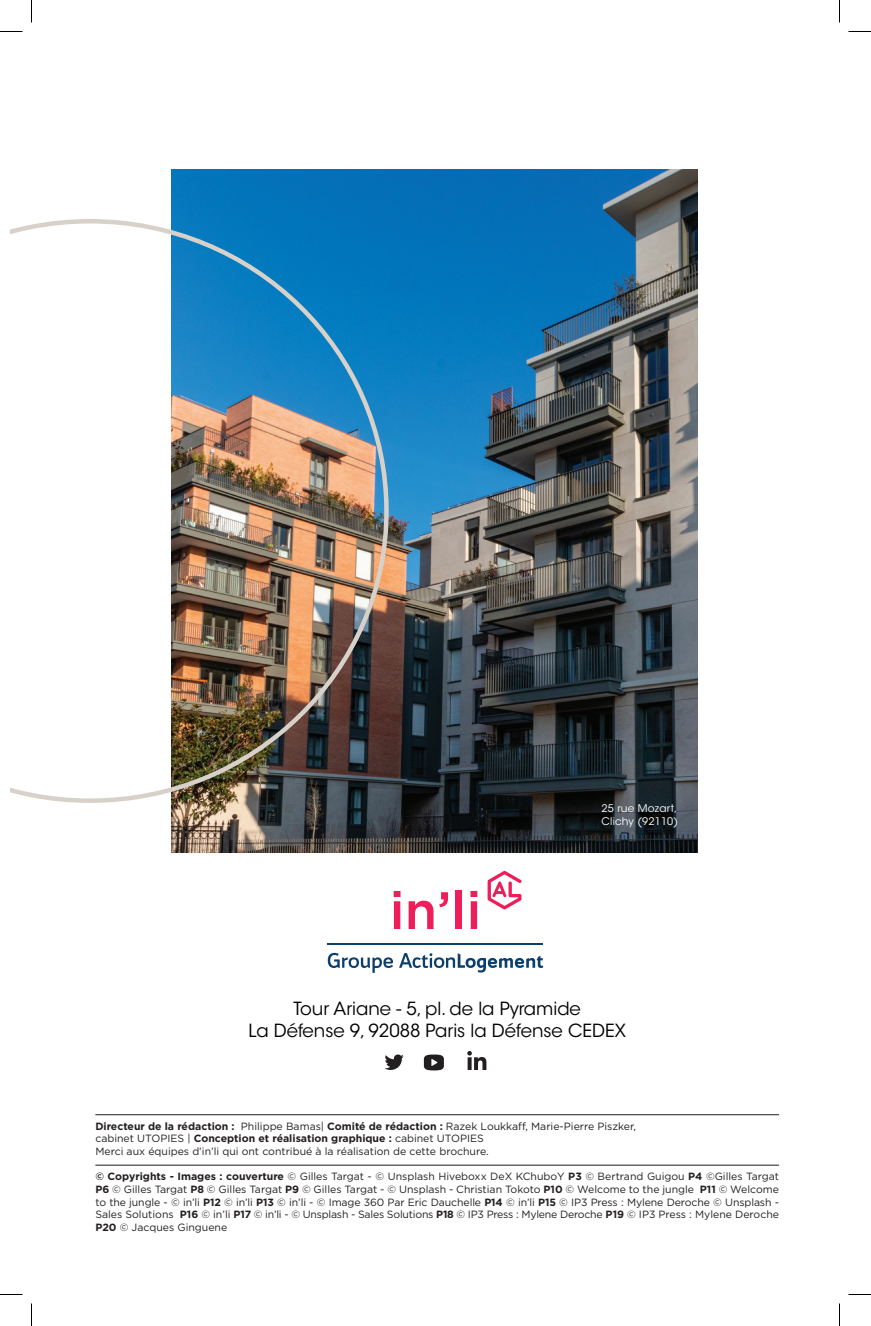
<style>
.page{position:relative;width:871px;height:1326px;background:#fff}
.page>*{position:absolute;margin:0;border:0;box-sizing:border-box;transform-origin:0 0}
.t1{font:18px "ITC Avant Garde Std";color:#000}
.t2{font:10.5px/12.6px "Gotham";color:#231f20;text-align:justify}
.t3{font:700 10.5px "Gotham";color:#231f20}
.t4{font:10.5px/12.6px "ITC Avant Garde Std";letter-spacing:.02em;color:#fff}
.s1{font-weight:700}
.s2{font-weight:400}
</style>
<div class="page">
<svg style="left:328px;top:953px;width:65px;height:20px"></svg>
<svg style="left:399px;top:953px;width:144px;height:19px"></svg>
<hr style="left:328px;top:943px;width:215px;height:1px;background:#0b406d">
<svg style="left:394px;top:891px;width:6px;height:38px"></svg>
<svg style="left:409px;top:901px;width:24px;height:28px"></svg>
<svg style="left:439px;top:892px;width:9px;height:15px"></svg>
<div style="left:456px;top:891px;width:6px;height:38px;background:#ee1e5b"></div>
<svg style="left:470px;top:891px;width:7px;height:38px"></svg>
<svg style="left:488px;top:871px;width:33px;height:38px"></svg>
<svg style="left:384px;top:1054px;width:20px;height:16px"></svg>
<svg style="left:424px;top:1054px;width:20px;height:16px"></svg>
<svg style="left:467px;top:1051px;width:19px;height:19px"></svg>
<img style="left:172px;top:170px;width:525px;height:682px">
<img style="left:10px;top:219px;width:379px;height:584px">
<hr style="left:95px;top:1114px;width:684px;height:1px;background:#231f20">
<hr style="left:95px;top:1165px;width:684px;height:1px;background:#231f20">
<svg style="left:0;top:31px;width:22px;height:1px"></svg>
<svg style="left:848px;top:31px;width:23px;height:1px"></svg>
<svg style="left:0;top:1294px;width:22px;height:1px"></svg>
<svg style="left:848px;top:1294px;width:23px;height:1px"></svg>
<svg style="left:31px;top:0;width:1px;height:23px"></svg>
<svg style="left:31px;top:1303px;width:1px;height:23px"></svg>
<svg style="left:839px;top:0;width:1px;height:23px"></svg>
<svg style="left:839px;top:1303px;width:1px;height:23px"></svg>
<p class="t4" style="left:602px;top:802px;width:78px">25 rue Mozart,<br>Clichy (92110)</p>
<p class="t1" style="left:293px;top:997px;width:289px">Tour Ariane - 5, pl. de la Pyramide</p>
<p class="t1" style="left:248px;top:1020px;width:379px">La Défense 9, 92088 Paris la Défense CEDEX</p>
<p class="t2" style="left:95px;top:1120px;width:542px"><span class="s1">Directeur de la rédaction :</span> Philippe Bamas| <span class="s1">Comité de rédaction :</span> Razek Loukkaff, Marie-Pierre Piszker,</p>
<p class="t3" style="left:95px;top:1132px;width:390px"><span class="s2">cabinet UTOPIES |</span> Conception et réalisation graphique : <span class="s2">cabinet UTOPIES</span></p>
<p class="t2" style="left:95px;top:1145px;width:395px">Merci aux équipes d’in’li qui ont contribué à la réalisation de cette brochure.</p>
<p class="t2" style="left:95px;top:1170px;width:685px"><span class="s1">© Copyrights - Images : couverture</span> © Gilles Targat - © Unsplash Hiveboxx DeX KChuboY <span class="s1">P3</span> © Bertrand Guigou <span class="s1">P4</span> ©Gilles Targat <span class="s1">P6</span> © Gilles Targat <span class="s1">P8</span> © Gilles Targat <span class="s1">P9</span> © Gilles Targat - © Unsplash - Christian Tokoto <span class="s1">P10</span> © Welcome to the jungle <span class="s1">P11</span> © Welcome to the jungle - © in’li <span class="s1">P12</span> © in’li <span class="s1">P13</span> © in’li - © Image 360 Par Eric Dauchelle <span class="s1">P14</span> © in’li <span class="s1">P15</span> © IP3 Press : Mylene Deroche © Unsplash - Sales Solutions <span class="s1">P16</span> © in’li <span class="s1">P17</span> © in’li - © Unsplash - Sales Solutions <span class="s1">P18</span> © IP3 Press : Mylene Deroche <span class="s1">P19</span> © IP3 Press : Mylene Deroche <span class="s1">P20</span> © Jacques Ginguene</p>
</div>
